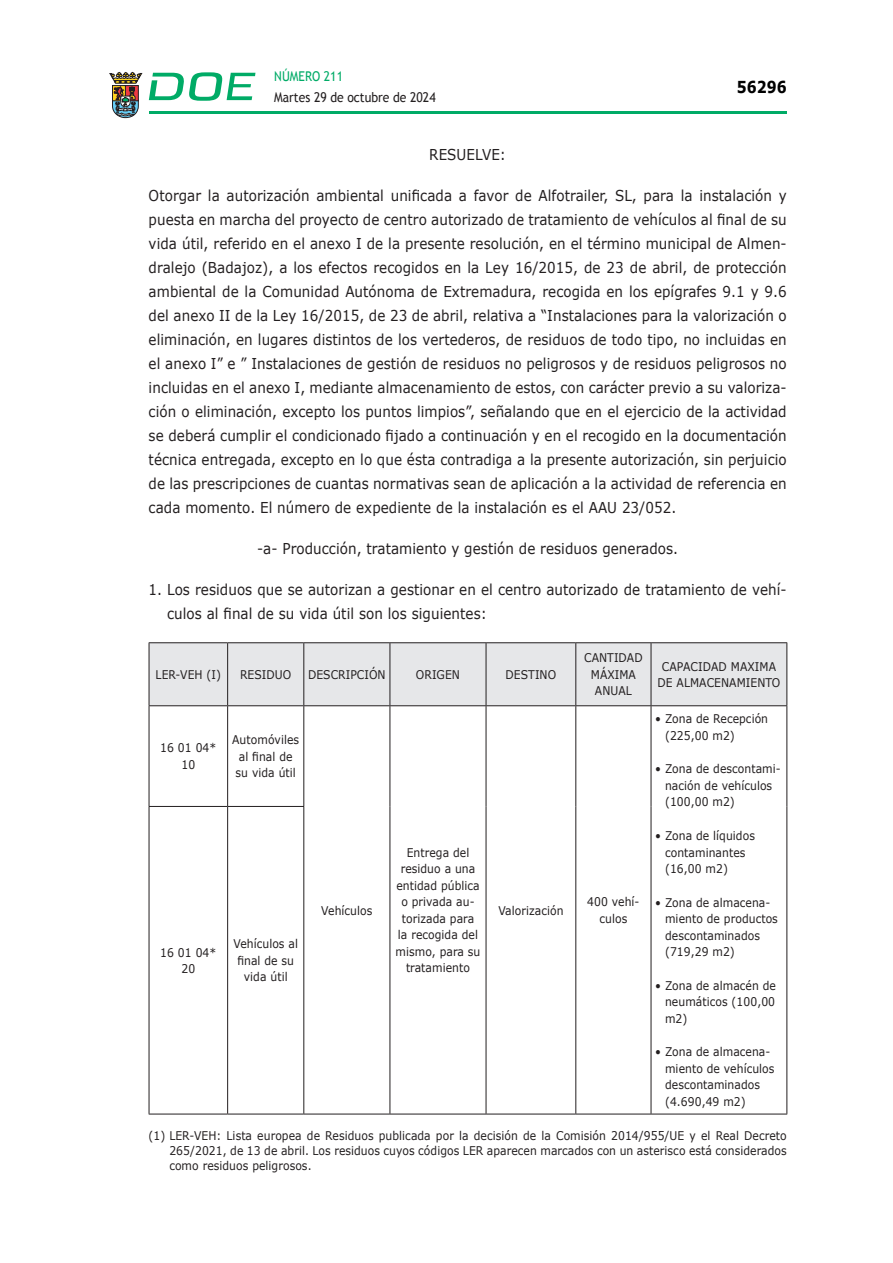
<style>
.page{position:relative;width:893px;height:1263px;background:#fff}
.page>*{position:absolute;margin:0;border:0;box-sizing:border-box;transform-origin:0 0}
.t1{font:700 16.5px "Verdana";color:#000;scale:.85 1}
.CUERPO_DE_TEXTO{font:15px/24px "Verdana";letter-spacing:.005em;color:#231f20;text-align:justify;scale:.9 1}
.t2{font:13.5px "Trebuchet MS";color:#231f20;scale:.9 1}
.t3{font:13.5px "Trebuchet MS";color:#00ab67;scale:.9 1}
.CUERPO_DE_TEXTO-2{font:12px/16.5px "Verdana";letter-spacing:.005em;color:#231f20;text-align:center;scale:.9 1}
</style>
<div class="page">
<hr style="left:149px;top:111px;width:638px;height:3px;background:#00ab66">
<svg style="left:109px;top:72px;width:33px;height:46px"></svg>
<svg style="left:149px;top:72px;width:106px;height:29px"></svg>
<div style="left:150px;top:643px;width:636px;height:62px;background:#e6e7e9"></div>
<hr style="left:149px;top:642px;width:79px;height:1px;background:#231f20">
<hr style="left:149px;top:643px;width:1px;height:62px;background:#231f20">
<hr style="left:228px;top:642px;width:76px;height:1px;background:#231f20">
<hr style="left:227px;top:643px;width:1px;height:62px;background:#231f20">
<hr style="left:304px;top:642px;width:86px;height:1px;background:#231f20">
<hr style="left:303px;top:643px;width:1px;height:62px;background:#231f20">
<hr style="left:390px;top:642px;width:96px;height:1px;background:#231f20">
<hr style="left:390px;top:643px;width:1px;height:62px;background:#231f20">
<hr style="left:486px;top:642px;width:90px;height:1px;background:#231f20">
<hr style="left:486px;top:643px;width:1px;height:62px;background:#231f20">
<hr style="left:576px;top:642px;width:75px;height:1px;background:#231f20">
<hr style="left:575px;top:643px;width:1px;height:62px;background:#231f20">
<hr style="left:651px;top:642px;width:136px;height:1px;background:#231f20">
<hr style="left:651px;top:643px;width:1px;height:62px;background:#231f20">
<hr style="left:786px;top:643px;width:1px;height:62px;background:#231f20">
<hr style="left:149px;top:705px;width:79px;height:1px;background:#231f20">
<hr style="left:149px;top:706px;width:1px;height:100px;background:#231f20">
<hr style="left:228px;top:705px;width:76px;height:1px;background:#231f20">
<hr style="left:227px;top:706px;width:1px;height:100px;background:#231f20">
<hr style="left:304px;top:705px;width:86px;height:1px;background:#231f20">
<hr style="left:303px;top:706px;width:1px;height:100px;background:#231f20">
<hr style="left:390px;top:705px;width:96px;height:1px;background:#231f20">
<hr style="left:390px;top:706px;width:1px;height:100px;background:#231f20">
<hr style="left:486px;top:705px;width:90px;height:1px;background:#231f20">
<hr style="left:486px;top:706px;width:1px;height:100px;background:#231f20">
<hr style="left:576px;top:705px;width:75px;height:1px;background:#231f20">
<hr style="left:575px;top:706px;width:1px;height:100px;background:#231f20">
<hr style="left:651px;top:705px;width:136px;height:1px;background:#231f20">
<hr style="left:651px;top:706px;width:1px;height:100px;background:#231f20">
<hr style="left:786px;top:706px;width:1px;height:100px;background:#231f20">
<hr style="left:390px;top:806px;width:1px;height:308px;background:#231f20">
<hr style="left:486px;top:806px;width:1px;height:308px;background:#231f20">
<hr style="left:575px;top:806px;width:1px;height:308px;background:#231f20">
<hr style="left:651px;top:806px;width:1px;height:308px;background:#231f20">
<hr style="left:786px;top:806px;width:1px;height:308px;background:#231f20">
<hr style="left:304px;top:1114px;width:86px;height:1px;background:#231f20">
<hr style="left:390px;top:1114px;width:96px;height:1px;background:#231f20">
<hr style="left:486px;top:1114px;width:90px;height:1px;background:#231f20">
<hr style="left:576px;top:1114px;width:75px;height:1px;background:#231f20">
<hr style="left:651px;top:1114px;width:136px;height:1px;background:#231f20">
<hr style="left:149px;top:806px;width:79px;height:1px;background:#231f20">
<hr style="left:149px;top:807px;width:1px;height:307px;background:#231f20">
<hr style="left:228px;top:806px;width:76px;height:1px;background:#231f20">
<hr style="left:227px;top:807px;width:1px;height:307px;background:#231f20">
<hr style="left:303px;top:807px;width:1px;height:307px;background:#231f20">
<hr style="left:149px;top:1114px;width:79px;height:1px;background:#231f20">
<hr style="left:228px;top:1114px;width:76px;height:1px;background:#231f20">
<p class="t3" style="left:274px;top:68px;width:78px">NÚMERO 211</p>
<p class="t2" style="left:274px;top:89px;width:181px">Martes 29 de octubre de 2024</p>
<p class="t1" style="left:737px;top:76px;width:60px">56296</p>
<p class="CUERPO_DE_TEXTO" style="left:429px;top:143px;width:87px">RESUELVE:</p>
<p class="CUERPO_DE_TEXTO" style="left:149px;top:184px;width:710px">Otorgar la autorización ambiental unificada a favor de Alfotrailer, SL, para la instalación y puesta en marcha del proyecto de centro autorizado de tratamiento de vehículos al final de su vida útil, referido en el anexo I de la presente resolución, en el término municipal de Almen&shy;dralejo (Badajoz), a los efectos recogidos en la Ley 16/2015, de 23 de abril, de protección ambiental de la Comunidad Autónoma de Extremadura, recogida en los epígrafes 9.1 y 9.6 del anexo II de la Ley 16/2015, de 23 de abril, relativa a “Instalaciones para la valorización o eliminación, en lugares distintos de los vertederos, de residuos de todo tipo, no incluidas en el anexo I” e ” Instalaciones de gestión de residuos no peligrosos y de residuos peligrosos no incluidas en el anexo I, mediante almacenamiento de estos, con carácter previo a su valoriza&shy;ción o eliminación, excepto los puntos limpios”, señalando que en el ejercicio de la actividad se deberá cumplir el condicionado fijado a continuación y en el recogido en la documentación técnica entregada, excepto en lo que ésta contradiga a la presente autorización, sin perjuicio de las prescripciones de cuantas normativas sean de aplicación a la actividad de referencia en cada momento. El número de expediente de la instalación es el AAU 23/052.</p>
<p class="CUERPO_DE_TEXTO" style="left:257px;top:537px;width:469px">-a- Producción, tratamiento y gestión de residuos generados.</p>
<p class="CUERPO_DE_TEXTO" style="left:167px;top:578px;width:690px;text-indent:-18px">1. Los residuos que se autorizan a gestionar en el centro autorizado de tratamiento de vehí&shy;culos al final de su vida útil son los siguientes:</p>
<p class="CUERPO_DE_TEXTO-2" style="left:156px;top:666px;width:74px">LER-VEH (I)</p>
<p class="CUERPO_DE_TEXTO-2" style="left:240px;top:666px;width:59px">RESIDUO</p>
<p class="CUERPO_DE_TEXTO-2" style="left:308px;top:666px;width:88px">DESCRIPCIÓN</p>
<p class="CUERPO_DE_TEXTO-2" style="left:416px;top:666px;width:50px">ORIGEN</p>
<p class="CUERPO_DE_TEXTO-2" style="left:506px;top:666px;width:58px">DESTINO</p>
<p class="CUERPO_DE_TEXTO-2" style="left:584px;top:650px;width:67px">CANTIDAD<br>MÁXIMA<br>ANUAL</p>
<p class="CUERPO_DE_TEXTO-2" style="left:657px;top:658px;width:138px">CAPACIDAD MAXIMA<br>DE ALMACENAMIENTO</p>
<p class="CUERPO_DE_TEXTO-2" style="left:160px;top:740px;width:64px">16 01 04*<br>10</p>
<p class="CUERPO_DE_TEXTO-2" style="left:232px;top:732px;width:76px;text-align:left">Automóviles al final de su vida útil</p>
<p class="CUERPO_DE_TEXTO-2" style="left:160px;top:944px;width:64px">16 01 04*<br>20</p>
<p class="CUERPO_DE_TEXTO-2" style="left:233px;top:936px;width:73px">Vehículos al final de su vida útil</p>
<p class="CUERPO_DE_TEXTO-2" style="left:321px;top:902px;width:58px">Vehículos</p>
<p class="CUERPO_DE_TEXTO-2" style="left:396px;top:844px;width:96px">Entrega del residuo a una entidad pública o privada au&shy;torizada para la recogida del mismo, para su tratamiento</p>
<p class="CUERPO_DE_TEXTO-2" style="left:498px;top:902px;width:74px">Valorización</p>
<p class="CUERPO_DE_TEXTO-2" style="left:587px;top:894px;width:60px">400 vehí&shy;culos</p>
<p class="CUERPO_DE_TEXTO-2" style="left:665px;top:711px;width:116px;text-align:left;text-indent:-10px">• Zona de Recepción (225,00 m2)</p>
<p class="CUERPO_DE_TEXTO-2" style="left:665px;top:761px;width:130px;text-align:left;text-indent:-10px">• Zona de descontami&shy;nación de vehículos (100,00 m2)</p>
<p class="CUERPO_DE_TEXTO-2" style="left:665px;top:827px;width:101px;text-align:left;text-indent:-10px">• Zona de líquidos contaminantes (16,00 m2)</p>
<p class="CUERPO_DE_TEXTO-2" style="left:665px;top:894px;width:127px;text-align:left;text-indent:-10px">• Zona de almacena&shy;miento de productos descontaminados (719,29 m2)</p>
<p class="CUERPO_DE_TEXTO-2" style="left:665px;top:977px;width:125px;text-align:justify;text-indent:-10px">• Zona de almacén de neumáticos (100,00 m2)</p>
<p class="CUERPO_DE_TEXTO-2" style="left:665px;top:1043px;width:123px;text-align:left;text-indent:-10px">• Zona de almacena&shy;miento de vehículos descontaminados (4.690,49 m2)</p>
<p class="CUERPO_DE_TEXTO-2" style="left:169px;top:1129px;width:687px;line-height:15px;text-align:justify;text-indent:-21px">(1) LER-VEH: Lista europea de Residuos publicada por la decisión de la Comisión 2014/955/UE y el Real Decreto 265/2021, de 13 de abril. Los residuos cuyos códigos LER aparecen marcados con un asterisco está considerados como residuos peligrosos.</p>
</div>
